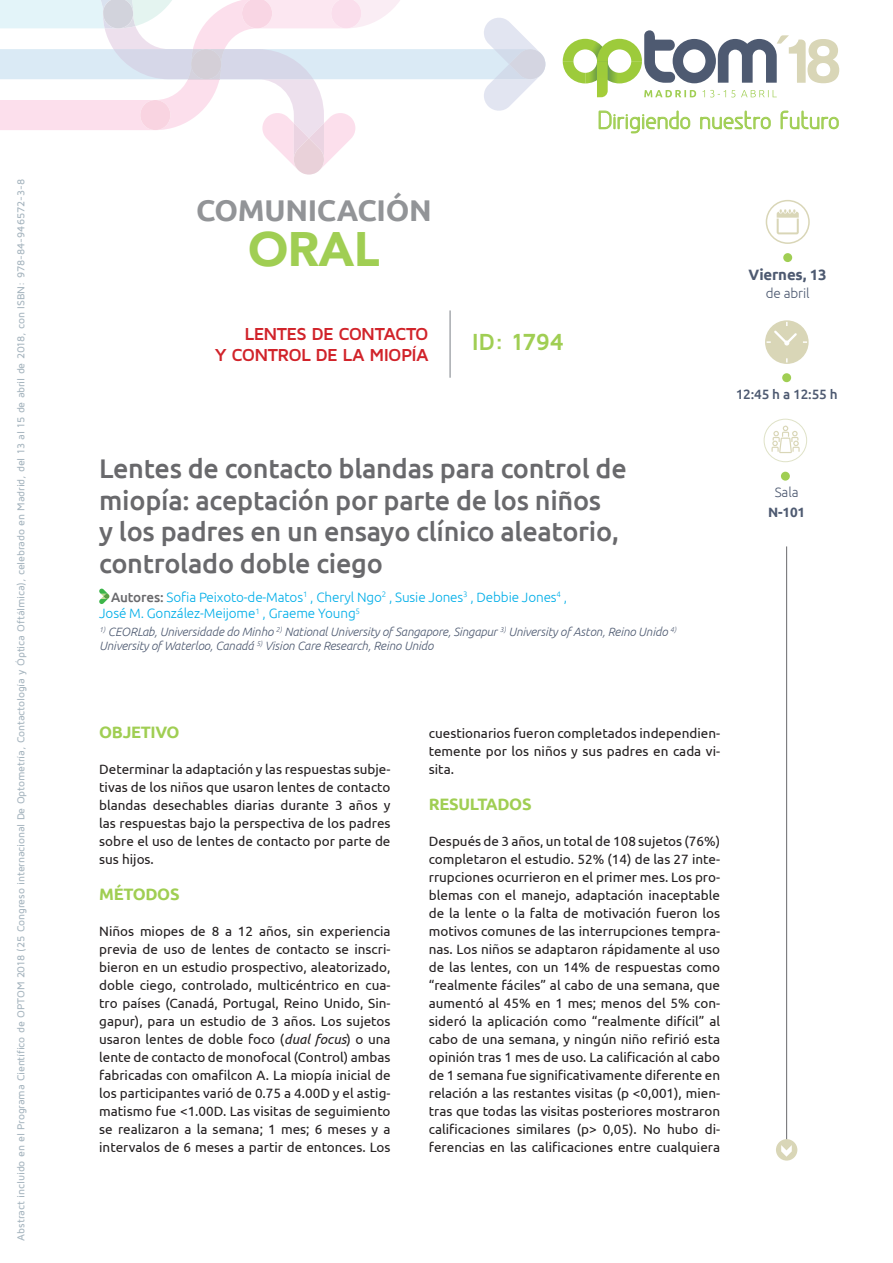
<style>
.page{position:relative;width:893px;height:1263px;background:#fff}
.page>*{position:absolute;margin:0;border:0;box-sizing:border-box;transform-origin:0 0}
.t1{font:900 48.3px "Avenir";color:#a0ce53}
.t2{font:700 30px "Ubuntu";letter-spacing:-.01em;color:#929497}
.t3{font:500 27px/31.5px "Ubuntu";letter-spacing:-.01em;color:#69696c}
.t4{font:700 24.15px "Maven Pro";color:#a0ce53}
.t5{font:23.4px "Greyscale Basic";color:#a0ce53}
.t6{font:700 18px/21.6px "Maven Pro";letter-spacing:-.045em;color:#d1232a;text-align:right}
.t7{font:700 16.5px "Ubuntu";letter-spacing:-.02em;color:#a0ce53}
.t8{font:700 15px "Ubuntu";letter-spacing:-.01em;color:#4e5a71}
.t9{font:13.5px/18px "Ubuntu";color:#231f20;text-align:justify}
.t10{font:300 13.5px/16.5px "Ubuntu";letter-spacing:-.01em;color:#00aee8}
.t11{font:500 13.5px "Ubuntu";letter-spacing:-.01em;color:#4e5a71}
.t12{font:300 13.5px "Ubuntu";letter-spacing:-.01em;color:#4e5a71}
.t13{font:700 13.5px "Ubuntu";color:#4e5a71}
.t14{font:italic 300 12px/13.5px "Ubuntu";letter-spacing:-.01em;color:#4e5a71}
.t15{font:500 10.5px "Maven Pro";letter-spacing:-.015em;color:#a5b4be}
.s1{font-weight:500;color:#69696c}
.s2{font-style:italic}
</style>
<div class="page">
<svg style="left:563px;top:30px;width:276px;height:67px"></svg>
<svg style="left:599px;top:111px;width:91px;height:22px"></svg>
<svg style="left:700px;top:111px;width:71px;height:18px"></svg>
<svg style="left:781px;top:111px;width:58px;height:18px"></svg>
<svg style="left:0;top:0;width:545px;height:175px"></svg>
<div style="left:776px;top:1139px;width:21px;height:21px;background:#d9d6b7;border-radius:50%"></div>
<svg style="left:781px;top:1145px;width:11px;height:12px"></svg>
<div style="left:783px;top:253px;width:9px;height:9px;background:#a0ce53;border-radius:50%"></div>
<div style="left:766px;top:200px;width:44px;height:44px;border:2px solid #d9d6b7;border-radius:50%"></div>
<svg style="left:777px;top:209px;width:22px;height:25px"></svg>
<div style="left:781px;top:472px;width:9px;height:9px;background:#a0ce53;border-radius:50%"></div>
<div style="left:764px;top:419px;width:43px;height:43px;border:1px solid #dfe2c7;border-radius:50%"></div>
<svg style="left:771px;top:425px;width:29px;height:28px"></svg>
<div style="left:782px;top:373px;width:9px;height:9px;background:#a0ce53;border-radius:50%"></div>
<svg style="left:765px;top:320px;width:44px;height:44px"></svg>
<hr style="left:786px;top:546px;width:1px;height:593px;background:#69696c">
<svg style="left:99px;top:589px;width:10px;height:15px"></svg>
<hr style="left:450px;top:310px;width:1px;height:68px;background:#7a8086">
<p class="t15" style="left:14px;top:1240px;width:1063px;rotate:-90deg">Abstract incluido en el Programa Científico de OPTOM 2018 (25 Congreso internacional De Optometría, Contactología y Óptica Oftálmica), celebrado en Madrid, del 13 al 15 de abril de 2018, con ISBN: 978-84-946572-3-8</p>
<h2 class="t2" style="left:196px;top:192px;width:237px">COMUNICACIÓN</h2>
<h1 class="t1" style="left:248px;top:208px;width:133px">ORAL</h1>
<h3 class="t6" style="left:215px;top:322px;width:216px">LENTES DE CONTACTO<br>Y CONTROL DE LA MIOPÍA</h3>
<h3 class="t4" style="left:472px;top:327px;width:94px">ID : 1794</h3>
<h3 class="t5" style="left:597px;top:106px;width:244px">Dirigiendo nuestro futuro</h3>
<p class="t8" style="left:749px;top:265px;width:79px">VIERNES, 13</p>
<p class="t12" style="left:766px;top:285px;width:45px">de abril</p>
<p class="t11" style="left:736px;top:385px;width:103px">12:45 h a 12:55 h</p>
<h3 class="t3" style="left:99px;top:452px;width:529px">Lentes de contacto blandas para control de miopía: aceptación por parte de los niños<br>y los padres en un ensayo clínico aleatorio, controlado doble ciego</h3>
<p class="t10" style="left:99px;top:588px;width:469px;text-indent:12px"><span class="s1">Autores:</span> Sofia Peixoto-de-Matos<sup>1</sup> , Cheryl Ngo<sup>2</sup> , Susie Jones<sup>3</sup> , Debbie Jones<sup>4</sup> ,<br>José M. González-Meijome<sup>1</sup> , Graeme Young<sup>5</sup></p>
<p class="t14" style="left:99px;top:625px;width:579px"><sup>1)</sup> CEORLab, Universidade do Minho <sup>2)</sup> National University of Sangapore, Singapur <sup>3)</sup> University of Aston, Reino Unido <sup>4)<br></sup>University of Waterloo, Canadá <sup>5)</sup> Vision Care Research, Reino Unido</p>
<p class="t7" style="left:99px;top:722px;width:80px">OBJETIVO</p>
<p class="t9" style="left:99px;top:760px;width:293px">Determinar la adaptación y las respuestas subje&shy;tivas de los niños que usaron lentes de contacto blandas desechables diarias durante 3 años y las respuestas bajo la perspectiva de los padres sobre el uso de lentes de contacto por parte de sus hijos.</p>
<p class="t7" style="left:99px;top:884px;width:82px">MÉTODOS</p>
<p class="t9" style="left:99px;top:922px;width:293px">Niños miopes de 8 a 12 años, sin experiencia previa de uso de lentes de contacto se inscri&shy;bieron en un estudio prospectivo, aleatorizado, doble ciego, controlado, multicéntrico en cua&shy;tro países (Canadá, Portugal, Reino Unido, Sin&shy;gapur), para un estudio de 3 años. Los sujetos usaron lentes de doble foco (<span class="s2">dual focus</span>) o una lente de contacto de monofocal (Control) ambas fabricadas con omafilcon A. La miopía inicial de los participantes varió de 0.75 a 4.00D y el astig&shy;matismo fue &lt;1.00D. Las visitas de seguimiento se realizaron a la semana; 1 mes; 6 meses y a intervalos de 6 meses a partir de entonces. Los</p>
<p class="t9" style="left:429px;top:724px;width:293px">cuestionarios fueron completados independien&shy;temente por los niños y sus padres en cada vi&shy;sita.</p>
<p class="t7" style="left:429px;top:794px;width:104px">RESULTADOS</p>
<p class="t9" style="left:429px;top:832px;width:293px">Después de 3 años, un total de 108 sujetos (76%) completaron el estudio. 52% (14) de las 27 inte&shy;rrupciones ocurrieron en el primer mes. Los pro&shy;blemas con el manejo, adaptación inaceptable de la lente o la falta de motivación fueron los motivos comunes de las interrupciones tempra&shy;nas. Los niños se adaptaron rápidamente al uso de las lentes, con un 14% de respuestas como “realmente fáciles” al cabo de una semana, que aumentó al 45% en 1 mes; menos del 5% con&shy;sideró la aplicación como “realmente difícil” al cabo de una semana, y ningún niño refirió esta opinión tras 1 mes de uso. La calificación al cabo de 1 semana fue significativamente diferente en relación a las restantes visitas (p &lt;0,001), mien&shy;tras que todas las visitas posteriores mostraron calificaciones similares (p&gt; 0,05). No hubo di&shy;ferencias en las calificaciones entre cualquiera</p>
<p class="t12" style="left:775px;top:484px;width:25px">Sala</p>
<p class="t13" style="left:768px;top:504px;width:39px">N-101</p>
</div>
